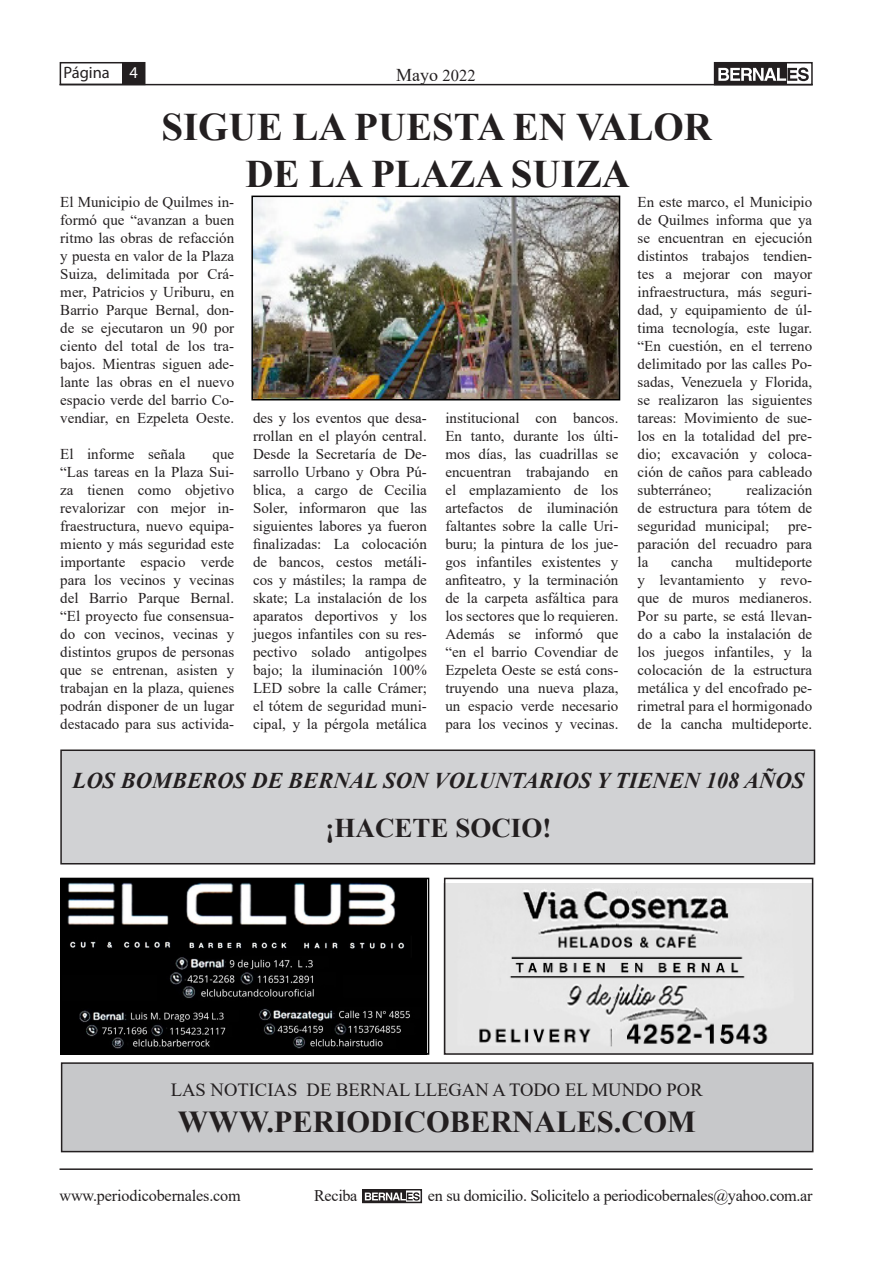
<style>
.page{position:relative;width:893px;height:1263px;background:#fff}
.page>*{position:absolute;margin:0;border:0;box-sizing:border-box;transform-origin:0 0}
.t1{font:700 39px "Times New Roman";color:#231f20}
.t2{font:700 30.45px "Times New Roman";color:#231f20}
.t3{font:700 27px "Times New Roman";color:#231f20}
.t4{font:italic 700 22.5px "Times New Roman";color:#231f20}
.t5{font:18.6px "Times New Roman";color:#231f20}
.t6{font:18px "Times New Roman";color:#231f20}
.t7{font:16.5px "Myriad Pro";color:#231f20}
.t8{font:16.2px "Times New Roman";letter-spacing:-.02em;color:#231f20}
.t9{font:15px/18px "Times New Roman";color:#231f20;text-align:justify}
.s1{color:#fff}
.s2{font-size:16.5px}
</style>
<div class="page">
<div style="left:122px;top:63px;width:23px;height:21px;background:#231f20"></div>
<div style="left:60px;top:62px;width:85px;height:23px;border:2px solid #231f20"></div>
<hr style="left:60px;top:84px;width:753px;height:1px;background:#231f20">
<hr style="left:60px;top:1168px;width:753px;height:2px;background:#231f20">
<div style="left:715px;top:63px;width:72px;height:22px;background:#231f20"></div>
<svg style="left:718px;top:68px;width:91px;height:13px"></svg>
<div style="left:714px;top:62px;width:99px;height:23px;border:2px solid #231f20"></div>
<svg style="left:365px;top:1192px;width:54px;height:8px"></svg>
<div style="left:362px;top:1189px;width:60px;height:14px;border:2px solid #231f20"></div>
<div style="left:62px;top:1063px;width:751px;height:88px;background:#c7c8ca"></div>
<div style="left:61px;top:1062px;width:752px;height:90px;border:2px solid #231f20"></div>
<div style="left:61px;top:750px;width:753px;height:114px;background:#d1d2d4"></div>
<div style="left:60px;top:749px;width:755px;height:115px;border:2px solid #231f20"></div>
<img style="left:447px;top:883px;width:363px;height:169px">
<div style="left:444px;top:878px;width:369px;height:177px;border:2px solid #231f20"></div>
<img style="left:63px;top:881px;width:363px;height:171px">
<div style="left:60px;top:878px;width:369px;height:177px;border:2px solid #000"></div>
<img style="left:254px;top:199px;width:363px;height:198px">
<div style="left:251px;top:196px;width:369px;height:204px;border:2px solid #000"></div>
<p class="t7" style="left:64px;top:63px;width:76px">Página <span class="s1">4</span></p>
<p class="t6" style="left:396px;top:62px;width:81px">Mayo <span class="s2">2022</span></p>
<p class="t1" style="left:161px;top:99px;width:552px">SIGUE LA PUESTA EN VALOR</p>
<p class="t1" style="left:245px;top:146px;width:386px">DE LA PLAZA SUIZA</p>
<p class="t9" style="left:60px;top:192px;width:175px">El Municipio de Quilmes in&shy;formó que “avanzan a buen ritmo las obras de refacción y puesta en valor de la Plaza Suiza, delimitada por Crá&shy;mer, Patricios y Uriburu, en Barrio Parque Bernal, don&shy;de se ejecutaron un 90 por ciento del total de los tra&shy;bajos. Mientras siguen ade&shy;lante las obras en el nuevo espacio verde del barrio Co&shy;vendiar, en Ezpeleta Oeste.</p>
<p class="t9" style="left:60px;top:444px;width:127px">El informe señala</p>
<p class="t9" style="left:637px;top:192px;width:176px">En este marco, el Municipio de Quilmes informa que ya se encuentran en ejecución distintos trabajos tendien&shy;tes a mejorar con mayor infraestructura, más seguri&shy;dad, y equipamiento de úl&shy;tima tecnología, este lugar.</p>
<p class="t9" style="left:637px;top:336px;width:176px">“En cuestión, en el terreno delimitado por las calles Po&shy;sadas, Venezuela y Florida, se realizaron las siguientes tareas: Movimiento de sue&shy;los en la totalidad del pre&shy;dio; excavación y coloca&shy;ción de caños para cableado subterráneo;</p>
<p class="t9" style="left:253px;top:408px;width:175px">des y los eventos que desa&shy;rrollan en el playón central.</p>
<p class="t9" style="left:253px;top:444px;width:175px">Desde la Secretaría de De&shy;sarrollo Urbano y Obra Pú&shy;blica, a cargo de Cecilia Soler, informaron que las siguientes labores ya fueron finalizadas: La colocación de bancos, cestos metáli&shy;cos y mástiles; la rampa de skate; La instalación de los aparatos deportivos y los juegos infantiles con su res&shy;pectivo solado antigolpes bajo; la iluminación 100% LED sobre la calle Crámer; el tótem de seguridad muni&shy;cipal, y la pérgola metálica</p>
<p class="t9" style="left:445px;top:408px;width:175px">institucional con bancos.</p>
<p class="t9" style="left:445px;top:426px;width:175px">En tanto, durante los últi&shy;mos días, las cuadrillas se encuentran trabajando en el emplazamiento de los artefactos de iluminación faltantes sobre la calle Uri&shy;buru; la pintura de los jue&shy;gos infantiles existentes y anfiteatro, y la terminación de la carpeta asfáltica para los sectores que lo requieren.</p>
<p class="t9" style="left:445px;top:624px;width:175px">Además se informó que “en el barrio Covendiar de Ezpeleta Oeste se está cons&shy;truyendo una nueva plaza, un espacio verde necesario para los vecinos y vecinas.</p>
<p class="t9" style="left:60px;top:444px;width:175px;text-indent:152px">que “Las tareas en la Plaza Sui&shy;za tienen como objetivo revalorizar con mejor in&shy;fraestructura, nuevo equipa&shy;miento y más seguridad este importante espacio verde para los vecinos y vecinas del Barrio Parque Bernal.</p>
<p class="t9" style="left:60px;top:606px;width:175px">“El proyecto fue consensua&shy;do con vecinos, vecinas y distintos grupos de personas que se entrenan, asisten y trabajan en la plaza, quienes podrán disponer de un lugar destacado para sus activida-</p>
<p class="t9" style="left:637px;top:480px;width:176px;text-indent:109px">realización de estructura para tótem de seguridad municipal; pre&shy;paración del recuadro para la</p>
<p class="t9" style="left:637px;top:552px;width:176px;text-indent:98px">multideporte y levantamiento y revo&shy;que de muros medianeros.</p>
<p class="t9" style="left:637px;top:606px;width:176px">Por su parte, se está llevan&shy;do a cabo la instalación de los juegos infantiles, y la colocación de la estructura metálica y del encofrado pe&shy;rimetral para el hormigonado de la cancha multideporte.</p>
<p class="t9" style="left:671px;top:552px;width:43px">cancha</p>
<p class="t4" style="left:73px;top:765px;width:733px">LOS BOMBEROS DE BERNAL SON VOLUNTARIOS Y TIENEN 108 AÑOS</p>
<p class="t3" style="left:326px;top:809px;width:227px">¡HACETE SOCIO!</p>
<p class="t5" style="left:171px;top:1076px;width:533px">LAS NOTICIAS DE BERNAL LLEGAN A TODO EL MUNDO POR</p>
<p class="t2" style="left:178px;top:1100px;width:519px">WWW.PERIODICOBERNALES.COM</p>
<p class="t8" style="left:60px;top:1184px;width:183px">www.periodicobernales.com</p>
<p class="t8" style="left:314px;top:1184px;width:45px">Reciba</p>
<p class="t8" style="left:428px;top:1184px;width:386px">en su domicilio. Solicitelo a periodicobernales@yahoo.com.ar</p>
</div>
